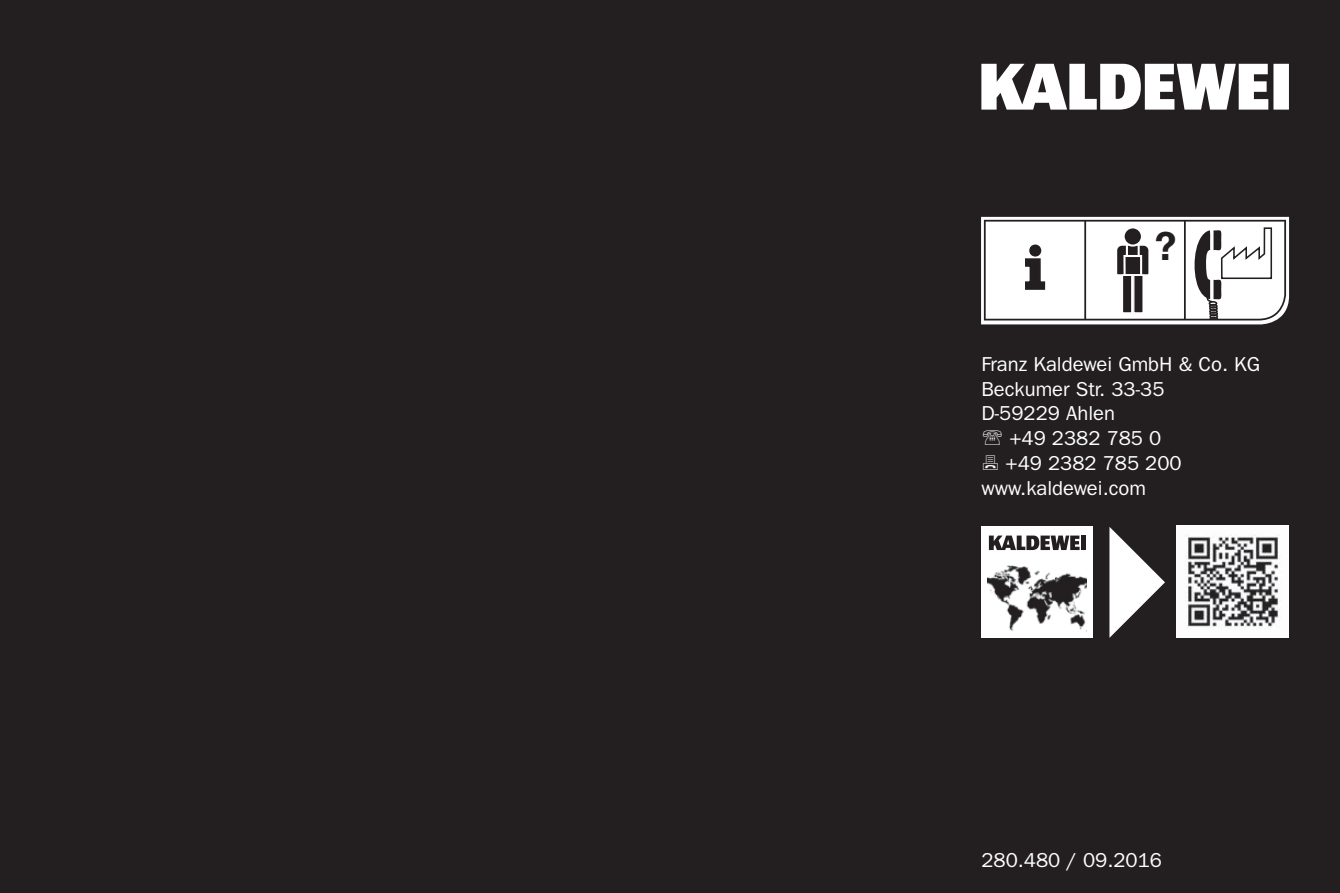
<style>
.page{position:relative;width:1340px;height:893px;background:#fff}
.page>*{position:absolute;margin:0;border:0;box-sizing:border-box;transform-origin:0 0}
.t1{font:700 63.45px "Rockwell";color:#231f20}
.t2{font:700 38.93px "Helvetica Neue LT Pro";color:#231f20}
.t3{font:20.25px "ITC Franklin Gothic Std";color:#fff}
</style>
<div class="page">
<div style="left:0;top:0;width:1339px;height:893px;background:#231f20"></div>
<svg style="left:981px;top:64px;width:307px;height:46px"></svg>
<svg style="left:981px;top:216px;width:309px;height:109px;background:#dedede"></svg>
<svg style="left:1123px;top:227px;width:18px;height:19px"></svg>
<div style="left:1122px;top:226px;width:20px;height:21px;border:2px solid #fff;border-radius:50%"></div>
<div style="left:1122px;top:275px;width:9px;height:38px;background:#231f20"></div>
<div style="left:1121px;top:275px;width:11px;height:39px;border:1px solid #fff"></div>
<div style="left:1133px;top:275px;width:10px;height:38px;background:#231f20"></div>
<div style="left:1133px;top:275px;width:10px;height:39px;border:1px solid #fff"></div>
<svg style="left:1109px;top:527px;width:55px;height:111px"></svg>
<div style="left:981px;top:527px;width:111px;height:111px;background:#fff"></div>
<img style="left:987px;top:565px;width:99px;height:66px">
<div style="left:1081px;top:536px;width:5px;height:14px;background:#231f20"></div>
<svg style="left:988px;top:536px;width:91px;height:14px"></svg>
<img style="left:1176px;top:526px;width:112px;height:111px">
<h1 class="t1" style="left:1023px;top:246px;width:24px">i</h1>
<h2 class="t2" style="left:1154px;top:224px;width:23px">?</h2>
<p class="t3" style="left:981px;top:356px;width:280px">Franz Kaldewei GmbH &amp; Co. KG</p>
<p class="t3" style="left:981px;top:381px;width:185px">Beckumer Str. 33-35</p>
<p class="t3" style="left:981px;top:406px;width:135px">D-59229 Ahlen</p>
<p class="t3" style="left:1009px;top:431px;width:153px">+49 2382 785 0</p>
<p class="t3" style="left:1005px;top:455px;width:178px">+49 2382 785 200</p>
<p class="t3" style="left:981px;top:480px;width:166px">www.kaldewei.com</p>
<p class="t3" style="left:981px;top:853px;width:182px">280.480 / 09.2016</p>
</div>
